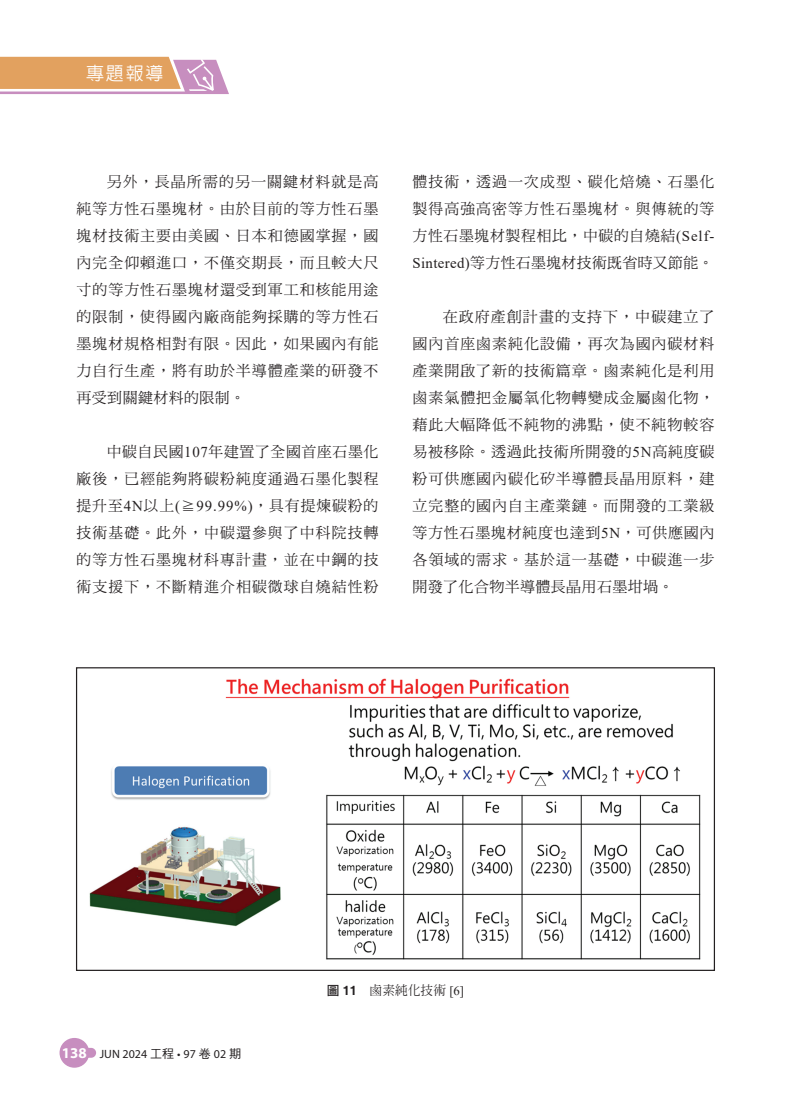
<style>
.page{position:relative;width:808px;height:1106px;background:#fff}
.page>*{position:absolute;margin:0;border:0;box-sizing:border-box;transform-origin:0 0}
.t1{font:500 18px "AR Hei B5";color:#fff}
.t2{font:15px/27px "DF Ming Std W5";letter-spacing:.06em;color:#231f20;text-align:justify}
.t3{font:500 12.75px "AR Ming B5";color:#231f20}
.t4{font:12px "Myriad Pro";color:#231f20}
.s1{font-family:"Times New Roman"}
.s2{font-weight:700;font-size:15px;color:#fff}
.s3{font-family:"DF Hei Std W5"}
.s4{font-family:"DF Hei Std W7";font-weight:400}
.s5{font-family:"Helvetica";font-weight:700}
.s6{font-family:"Times New Roman";font-weight:400}
</style>
<div class="page">
<div style="left:60px;top:1037px;width:29px;height:30px;background:#c78ebf;border-radius:50%"></div>
<div style="left:70px;top:1047px;width:26px;height:10px;background:#c78ebf;border-radius:5px"></div>
<svg style="left:0;top:57px;width:229px;height:37px;background:#e0a988"></svg>
<img style="left:89px;top:678px;width:612px;height:282px">
<p class="t1" style="left:86px;top:64px;width:79px">專題報導</p>
<p class="t2" style="left:77px;top:168px;width:303px;text-indent:30px">另外，長晶所需的另一關鍵材料就是高純等方性石墨塊材。由於目前的等方性石墨塊材技術主要由美國、日本和德國掌握，國內完全仰賴進口，不僅交期長，而且較大尺寸的等方性石墨塊材還受到軍工和核能用途的限制，使得國內廠商能夠採購的等方性石墨塊材規格相對有限。因此，如果國內有能力自行生產，將有助於半導體產業的研發不再受到關鍵材料的限制。</p>
<p class="t2" style="left:77px;top:438px;width:303px;text-indent:30px">中碳自民國<span class="s1">107</span>年建置了全國首座石墨化廠後，已經能夠將碳粉純度通過石墨化製程提升至<span class="s1">4N</span>以上<span class="s1">(</span>≧<span class="s1">99.99%)</span>，具有提煉碳粉的技術基礎。此外，中碳還參與了中科院技轉的等方性石墨塊材科專計畫，並在中鋼的技術支援下，不斷精進介相碳微球自燒結性粉</p>
<p class="t2" style="left:412px;top:168px;width:303px">體技術，透過一次成型、碳化焙燒、石墨化製得高強高密等方性石墨塊材。與傳統的等方性石墨塊材製程相比，中碳的自燒結<span class="s1">(Self-Sintered)</span>等方性石墨塊材技術既省時又節能。</p>
<p class="t2" style="left:412px;top:303px;width:303px;text-indent:30px">在政府產創計畫的支持下，中碳建立了國內首座鹵素純化設備，再次為國內碳材料產業開啟了新的技術篇章。鹵素純化是利用鹵素氣體把金屬氧化物轉變成金屬鹵化物，藉此大幅降低不純物的沸點，使不純物較容易被移除。透過此技術所開發的<span class="s1">5N</span>高純度碳粉可供應國內碳化矽半導體長晶用原料，建立完整的國內自主產業鏈。而開發的工業級等方性石墨塊材純度也達到<span class="s1">5N</span>，可供應國內各領域的需求。基於這一基礎，中碳進一步開發了化合物半導體長晶用石墨坩堝。</p>
<p class="t4" style="left:62px;top:1046px;width:181px"><span class="s2">138</span> JUN 2024 <span class="s3">工程</span> • 97 <span class="s3">卷</span> 02 <span class="s3">期</span></p>
<p class="t3" style="left:327px;top:983px;width:139px"><span class="s4">圖</span> <span class="s5">11</span> 鹵素純化技術 <span class="s6">[6]</span></p>
</div>
